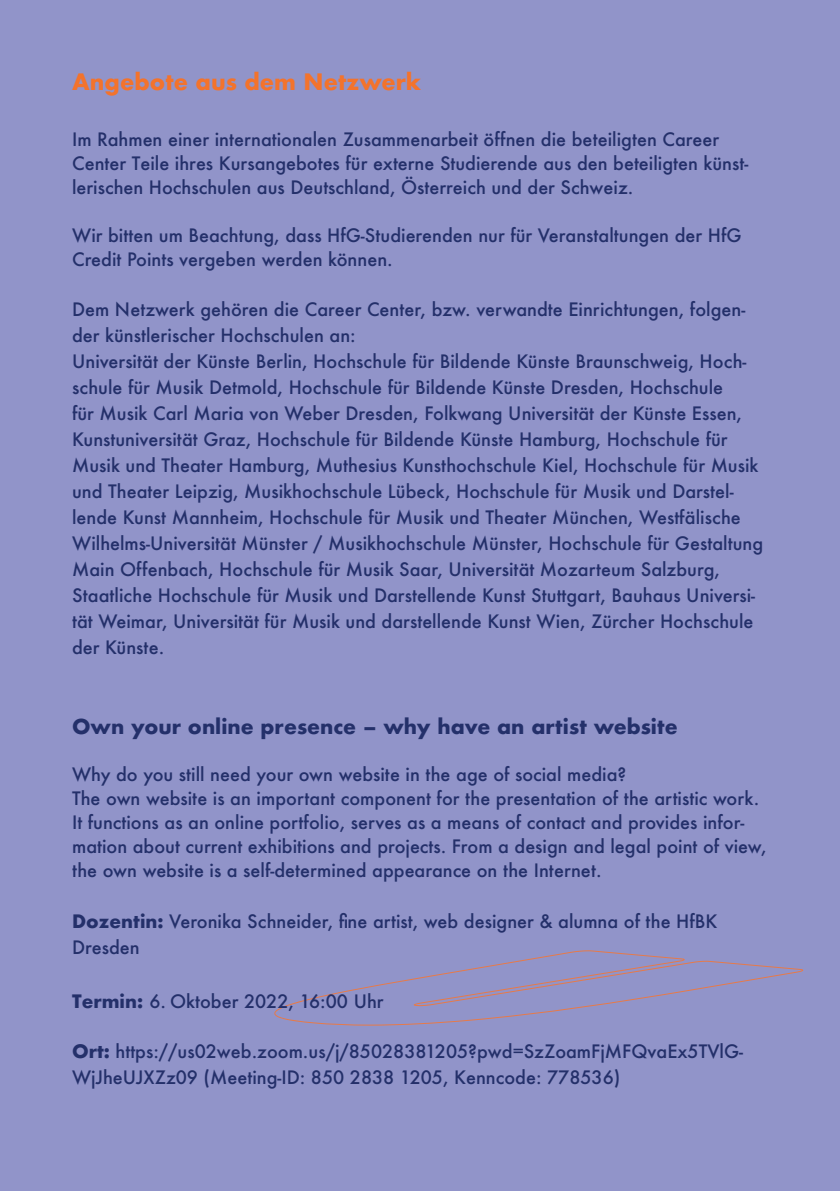
<style>
.page{position:relative;width:840px;height:1191px;background:#fff}
.page>*{position:absolute;margin:0;border:0;box-sizing:border-box;transform-origin:0 0}
.t1{font:700 22px "Futura";color:#f3732c}
.t2{font:700 20px "Futura";color:#24306a}
.t3{font:500 18px/26px "Futura";color:#24306a}
.s1{font-weight:700}
</style>
<div class="page">
<div style="left:0;top:0;width:839px;height:1191px;background:#9194c9"></div>
<svg style="left:274px;top:950px;width:528px;height:75px"></svg>
<p class="t1" style="left:72px;top:66px;width:350px">Angebote aus dem Netzwerk</p>
<p class="t3" style="left:72px;top:127px;width:677px;line-height:24px">Im Rahmen einer internationalen Zusammenarbeit öffnen die beteiligten Career<br>Center Teile ihres Kursangebotes für externe Studierende aus den beteiligten künst&shy;lerischen Hochschulen aus Deutschland, Österreich und der Schweiz.</p>
<p class="t3" style="left:72px;top:223px;width:670px;line-height:24px">Wir bitten um Beachtung, dass HfG-Studierenden nur für Veranstaltungen der HfG<br>Credit Points vergeben werden können.</p>
<p class="t3" style="left:72px;top:296px;width:692px">Dem Netzwerk gehören die Career Center, bzw. verwandte Einrichtungen, folgen&shy;der künstlerischer Hochschulen an:<br>Universität der Künste Berlin, Hochschule für Bildende Künste Braunschweig, Hoch&shy;schule für Musik Detmold, Hochschule für Bildende Künste Dresden, Hochschule<br>für Musik Carl Maria von Weber Dresden, Folkwang Universität der Künste Essen, Kunstuniversität Graz, Hochschule für Bildende Künste Hamburg, Hochschule für Musik und Theater Hamburg, Muthesius Kunsthochschule Kiel, Hochschule für Musik und Theater Leipzig, Musikhochschule Lübeck, Hochschule für Musik und Darstel&shy;lende Kunst Mannheim, Hochschule für Musik und Theater München, Westfälische Wilhelms-Universität Münster / Musikhochschule Münster, Hochschule für Gestaltung Main Offenbach, Hochschule für Musik Saar, Universität Mozarteum Salzburg, Staatliche Hochschule für Musik und Darstellende Kunst Stuttgart, Bauhaus Universi&shy;tät Weimar, Universität für Musik und darstellende Kunst Wien, Zürcher Hochschule der Künste.</p>
<p class="t2" style="left:72px;top:712px;width:606px">Own your online presence – why have an artist website</p>
<p class="t3" style="left:72px;top:761px;width:695px;line-height:24px">Why do you still need your own website in the age of social media?<br>The own website is an important component for the presentation of the artistic work.<br>It functions as an online portfolio, serves as a means of contact and provides infor&shy;mation about current exhibitions and projects. From a design and legal point of view, the own website is a self-determined appearance on the Internet.</p>
<p class="t3" style="left:72px;top:908px;width:646px"><span class="s1">Dozentin:</span> Veronika Schneider, fi ne artist, web designer &amp; alumna of the HfBK<br>Dresden</p>
<p class="t3" style="left:72px;top:987px;width:313px"><span class="s1">Termin:</span> 6. Oktober 2022, 16:00 Uhr</p>
<p class="t3" style="left:72px;top:1037px;width:672px"><span class="s1">Ort:</span> https://us02web.zoom.us/j/85028381205?pwd=SzZoamFjMFQvaEx5TVlG-<br>WjJheUJXZz09 (Meeting-ID: 850 2838 1205, Kenncode: 778536)</p>
</div>
